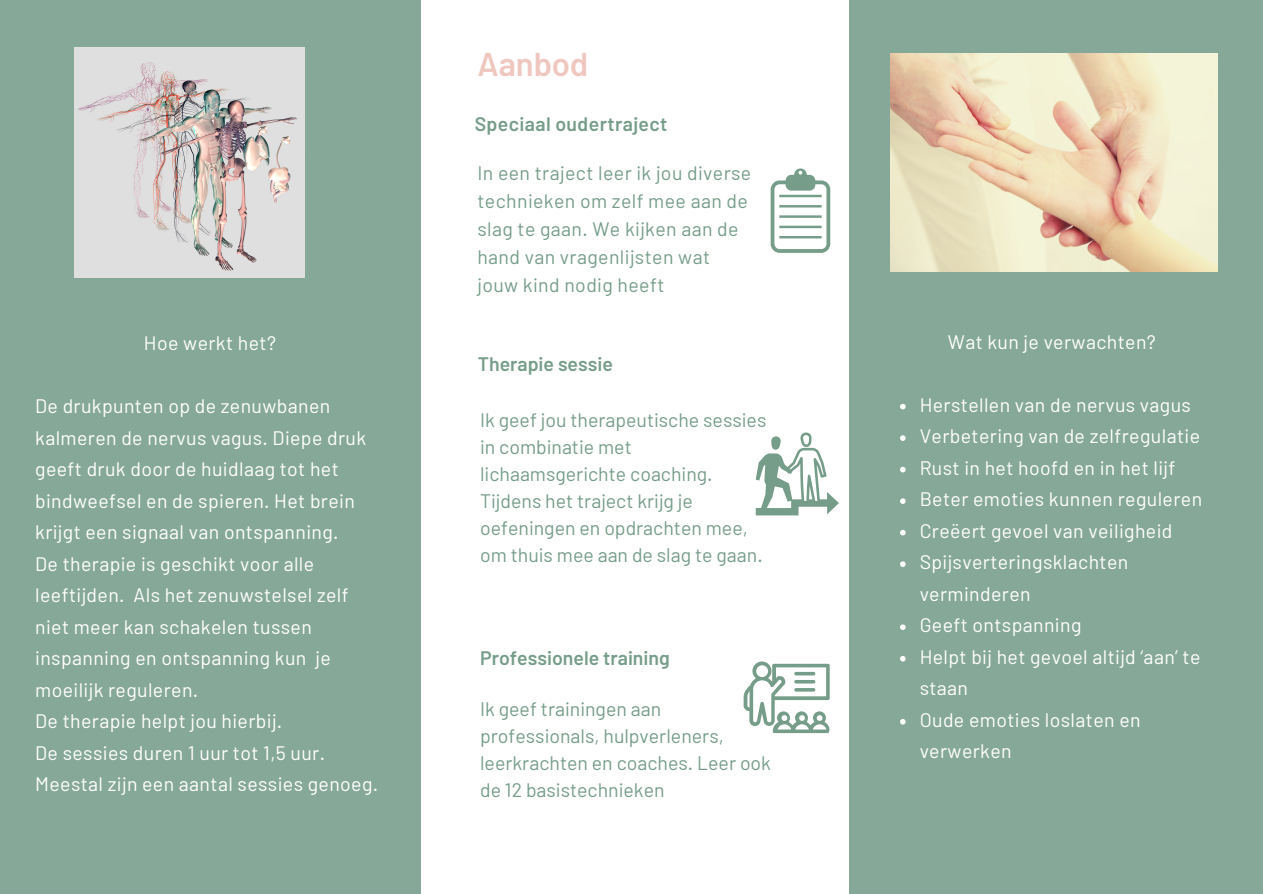
<style>
.page{position:relative;width:1263px;height:894px;background:#fff}
.page>*{position:absolute;margin:0;border:0;box-sizing:border-box;transform-origin:0 0}
.t1{font:600 32.85px "Barlow";color:#efc7bf}
.t2{font:19.5px/31.5px "Barlow";letter-spacing:.02em;color:#fff}
.t3{font:19.5px/27px "Barlow";color:#769d8a}
.t4{font:19.5px/28px "Barlow";letter-spacing:.02em;color:#769d8a}
.t5{font:600 19.5px "Barlow";color:#769d8a}
.t6{font:600 19.5px "Barlow";letter-spacing:.02em;color:#769d8a}
</style>
<div class="page">
<svg style="left:756px;top:432px;width:83px;height:83px"></svg>
<svg style="left:744px;top:661px;width:86px;height:71px"></svg>
<svg style="left:794px;top:671px;width:21px;height:4px"></svg>
<svg style="left:794px;top:679px;width:21px;height:4px"></svg>
<svg style="left:794px;top:687px;width:21px;height:4px"></svg>
<svg style="left:771px;top:168px;width:59px;height:85px"></svg>
<div style="left:0;top:0;width:421px;height:893px;background:#86a898"></div>
<div style="left:849px;top:0;width:414px;height:893px;background:#86a898"></div>
<img style="left:890px;top:53px;width:327px;height:218px">
<img style="left:74px;top:47px;width:231px;height:231px">
<svg style="left:900px;top:403px;width:6px;height:6px"></svg>
<svg style="left:900px;top:435px;width:6px;height:6px"></svg>
<svg style="left:900px;top:466px;width:6px;height:6px"></svg>
<svg style="left:900px;top:498px;width:6px;height:6px"></svg>
<svg style="left:900px;top:529px;width:6px;height:6px"></svg>
<svg style="left:900px;top:561px;width:6px;height:6px"></svg>
<svg style="left:900px;top:624px;width:6px;height:5px"></svg>
<svg style="left:900px;top:656px;width:6px;height:5px"></svg>
<svg style="left:900px;top:719px;width:6px;height:5px"></svg>
<p class="t2" style="left:144px;top:326px;width:134px">Hoe werkt het?</p>
<p class="t2" style="left:35px;top:389px;width:332px">De drukpunten op de zenuwbanen kalmeren de nervus vagus. Diepe druk geeft druk door de huidlaag tot het bindweefsel en de spieren. Het brein krijgt een signaal van ontspanning.</p>
<p class="t2" style="left:35px;top:547px;width:315px">De therapie is geschikt voor alle leeftijden. Als het zenuwstelsel zelf niet meer kan schakelen tussen inspanning en ontspanning kun je moeilijk reguleren.</p>
<p class="t2" style="left:35px;top:704px;width:249px">De therapie helpt jou hierbij.</p>
<p class="t2" style="left:35px;top:736px;width:345px">De sessies duren 1 uur tot 1,5 uur.<br>Meestal zijn een aantal sessies genoeg.</p>
<p class="t1" style="left:477px;top:43px;width:112px">Aanbod</p>
<p class="t6" style="left:475px;top:112px;width:194px">Speciaal oudertraject</p>
<p class="t4" style="left:477px;top:158px;width:275px">In een traject leer ik jou diverse technieken om zelf mee aan de slag te gaan. We kijken aan de hand van vragenlijsten wat</p>
<p class="t4" style="left:477px;top:270px;width:189px">jouw kind nodig heeft</p>
<p class="t5" style="left:478px;top:351px;width:137px">Therapie sessie</p>
<p class="t3" style="left:480px;top:405px;width:288px">Ik geef jou therapeutische sessies in combinatie met lichaamsgerichte coaching.<br>Tijdens het traject krijg je oefeningen en opdrachten mee, om thuis mee aan de slag te gaan.</p>
<p class="t5" style="left:480px;top:645px;width:191px">Professionele training</p>
<p class="t3" style="left:480px;top:694px;width:292px">Ik geef trainingen aan professionals, hulpverleners, leerkrachten en coaches. Leer ook de 12 basistechnieken</p>
<p class="t2" style="left:948px;top:325px;width:209px">Wat kun je verwachten?</p>
<p class="t2" style="left:920px;top:388px;width:273px">Herstellen van de nervus vagus</p>
<p class="t2" style="left:920px;top:419px;width:282px">Verbetering van de zelfregulatie</p>
<p class="t2" style="left:920px;top:451px;width:257px">Rust in het hoofd en in het lijf</p>
<p class="t2" style="left:920px;top:482px;width:284px">Beter emoties kunnen reguleren</p>
<p class="t2" style="left:920px;top:514px;width:254px">Creëert gevoel van veiligheid</p>
<p class="t2" style="left:920px;top:545px;width:210px">Spijsverteringsklachten verminderen</p>
<p class="t2" style="left:920px;top:608px;width:163px">Geeft ontspanning</p>
<p class="t2" style="left:920px;top:640px;width:282px">Helpt bij het gevoel altijd ‘aan’ te staan</p>
<p class="t2" style="left:920px;top:703px;width:222px">Oude emoties loslaten en verwerken</p>
</div>
